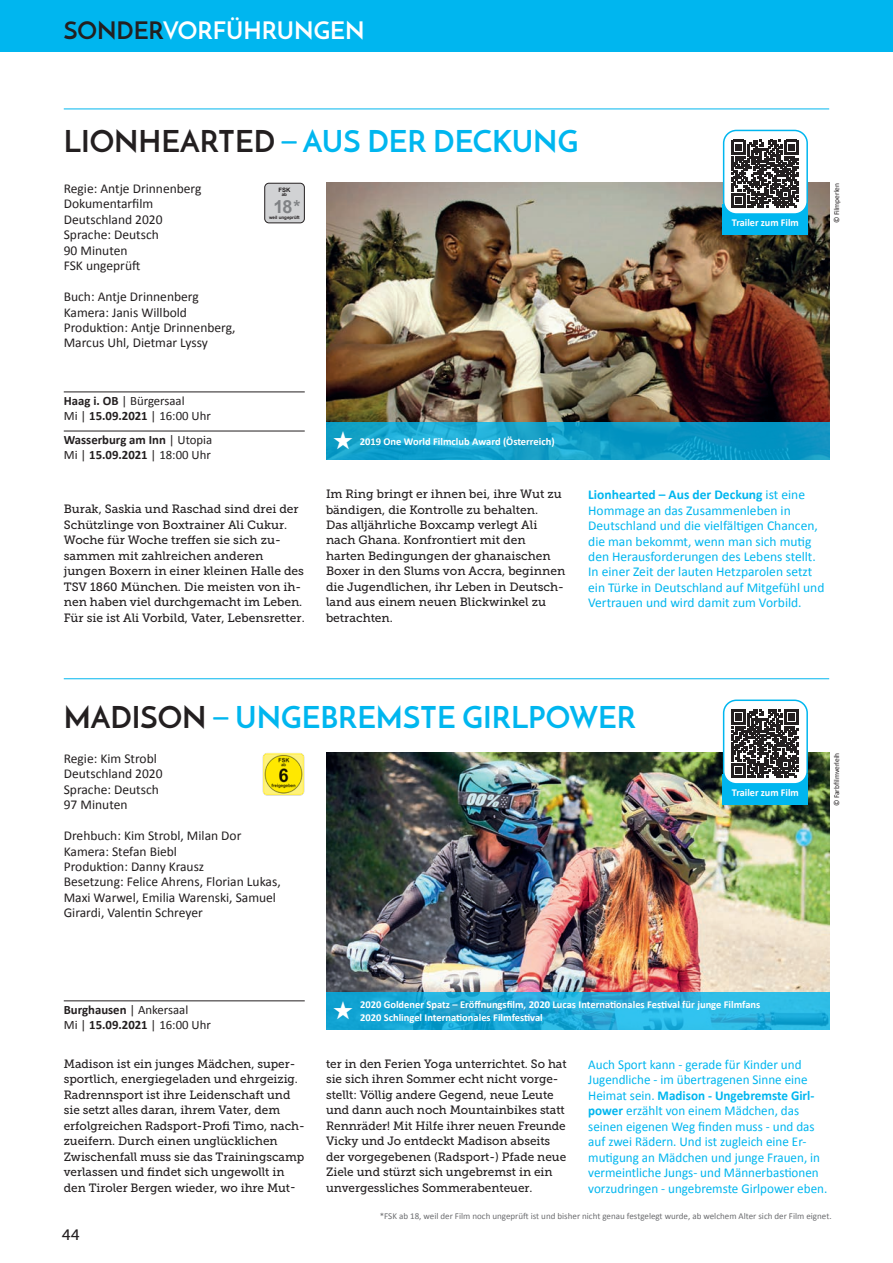
<style>
.page{position:relative;width:893px;height:1263px;background:#fff}
.page>*{position:absolute;margin:0;border:0;box-sizing:border-box;transform-origin:0 0}
.t1{font:700 30px "Josefin Sans";color:#00b6ef}
.t2{font:700 24px "Josefin Sans";color:#fff}
.t3{font:700 18px "Arial";color:#808285}
.t4{font:15px "Museo Slab 500";color:#231f20}
.t5{font:13.5px/15.5px "Calibri";color:#00b6ef}
.t6{font:13.5px/15.5px "Calibri";color:#231f20}
.t7{font:12.75px/15.3px "Calibri";color:#231f20}
.t8{font:700 12.75px/15.3px "Calibri";color:#231f20}
.t9{font:12px/15.5px "Museo Slab 500";color:#231f20}
.t10{font:700 10.5px/12.6px "Calibri";color:#fff}
.t11{font:9px "Calibri";color:#6c6d70}
.t12{font:7.5px "Calibri";color:#231f20}
.t13{font:700 6px "Arial";color:#231f20}
.t14{font:700 4.5px "Arial";color:#231f20}
.s1{color:#231f20}
.s2{font-family:"Calibri";font-weight:400}
.s3{font-weight:700}
.s4{font-weight:400}
</style>
<div class="page">
<div style="left:0;top:0;width:893px;height:51px;background:#00b6ef"></div>
<img style="left:326px;top:753px;width:503px;height:239px">
<div style="left:723px;top:774px;width:85px;height:31px;background:#00b6ef"></div>
<div style="left:724px;top:700px;width:83px;height:84px;background:#fff;border-radius:13px"></div>
<svg style="left:731px;top:710px;width:68px;height:68px"></svg>
<div style="left:723px;top:699px;width:85px;height:85px;border:2px solid #00b6ef;border-radius:13px"></div>
<hr style="left:64px;top:678px;width:765px;height:1px;background:#00b6ef">
<img style="left:262px;top:753px;width:43px;height:42px">
<hr style="left:64px;top:1000px;width:241px;height:1px;background:#231f20">
<svg style="left:326px;top:992px;width:503px;height:37px;background:#22addb"></svg>
<img style="left:326px;top:183px;width:503px;height:239px">
<div style="left:723px;top:204px;width:85px;height:31px;background:#00b6ef"></div>
<div style="left:724px;top:130px;width:83px;height:84px;background:#fff;border-radius:13px"></div>
<svg style="left:731px;top:140px;width:68px;height:68px"></svg>
<div style="left:723px;top:130px;width:85px;height:85px;border:2px solid #00b6ef;border-radius:13px"></div>
<hr style="left:64px;top:109px;width:765px;height:1px;background:#00b6ef">
<hr style="left:64px;top:392px;width:241px;height:1px;background:#231f20">
<hr style="left:64px;top:431px;width:241px;height:1px;background:#231f20">
<svg style="left:326px;top:422px;width:503px;height:37px;background:#109dc8"></svg>
<div style="left:265px;top:183px;width:39px;height:40px;background:#d1d2d4;border-radius:4px"></div>
<div style="left:265px;top:183px;width:40px;height:40px;border:1px solid #231f20;border-radius:4px"></div>
<svg style="left:334px;top:1001px;width:19px;height:18px"></svg>
<svg style="left:333px;top:430px;width:19px;height:19px"></svg>
<h2 class="t2" style="left:64px;top:16px;width:302px"><span class="s1">SONDER</span>VORFÜHRUNGEN</h2>
<h1 class="t1" style="left:64px;top:123px;width:516px"><span class="s1">LIONHEARTED</span> <span class="s2">–</span> AUS DER DECKUNG</h1>
<p class="t6" style="left:64px;top:181px;width:139px">Regie: Antje Drinnenberg<br>Dokumentarfilm<br>Deutschland 2020<br>Sprache: Deutsch<br>90 Minuten<br>FSK ungeprüft</p>
<p class="t6" style="left:64px;top:289px;width:173px">Buch: Antje Drinnenberg<br>Kamera: Janis Willbold<br>Produktion: Antje Drinnenberg,<br>Marcus Uhl, Dietmar Lyssy</p>
<p class="t13" style="left:278px;top:186px;width:13px">FSK</p>
<p class="t14" style="left:282px;top:192px;width:7px">ab</p>
<h3 class="t3" style="left:273px;top:195px;width:29px">18*</h3>
<p class="t14" style="left:269px;top:214px;width:32px">weil ungeprüft</p>
<p class="t10" style="left:732px;top:217px;width:69px">Trailer zum Film</p>
<p class="t12" style="left:832px;top:223px;width:42px;rotate:-90deg">© Filmperlen</p>
<p class="t7" style="left:64px;top:393px;width:149px"><span class="s3">Haag i. OB</span> | Bürgersaal<br>Mi | <span class="s3">15.09.2021</span> | 16:00 Uhr</p>
<p class="t8" style="left:64px;top:432px;width:150px">Wasserburg am Inn <span class="s4">| Utopia<br>Mi |</span> 15.09.2021 <span class="s4">| 18:00 Uhr</span></p>
<p class="t9" style="left:64px;top:502px;width:242px">Burak, Saskia und Raschad sind drei der Schützlinge von Boxtrainer Ali Cukur.<br>Woche für Woche treffen sie sich zu&shy;sammen mit zahlreichen anderen jungen Boxern in einer kleinen Halle des TSV 1860 München. Die meisten von ih&shy;nen haben viel durchgemacht im Leben.<br>Für sie ist Ali Vorbild, Vater, Lebensretter.</p>
<p class="t10" style="left:360px;top:435px;width:196px">2019 One World Filmclub Award (Österreich)</p>
<p class="t9" style="left:326px;top:486px;width:241px">Im Ring bringt er ihnen bei, ihre Wut zu bändigen, die Kontrolle zu behalten.<br>Das alljährliche Boxcamp verlegt Ali nach Ghana. Konfrontiert mit den harten Bedingungen der ghanaischen Boxer in den Slums von Accra, beginnen die Jugendlichen, ihr Leben in Deutsch&shy;land aus einem neuen Blickwinkel zu betrachten.</p>
<p class="t5" style="left:588px;top:487px;width:238px"><span class="s3">Lionhearted – Aus der Deckung</span> ist eine Hommage an das Zusammenleben in Deutschland und die vielfältigen Chancen, die man bekommt, wenn man sich mutig den Herausforderungen des Lebens stellt.<br>In einer Zeit der lauten Hetzparolen setzt ein Türke in Deutschland auf Mitgefühl und Vertrauen und wird damit zum Vorbild.</p>
<h1 class="t1" style="left:64px;top:698px;width:573px"><span class="s1">MADISON</span> <span class="s2">–</span> UNGEBREMSTE GIRLPOWER</h1>
<p class="t6" style="left:64px;top:751px;width:100px">Regie: Kim Strobl<br>Deutschland 2020<br>Sprache: Deutsch<br>97 Minuten</p>
<p class="t6" style="left:64px;top:828px;width:218px">Drehbuch: Kim Strobl, Milan Dor<br>Kamera: Stefan Biebl<br>Produktion: Danny Krausz<br>Besetzung: Felice Ahrens, Florian Lukas,<br>Maxi Warwel, Emilia Warenski, Samuel<br>Girardi, Valentin Schreyer</p>
<p class="t10" style="left:732px;top:786px;width:69px">Trailer zum Film</p>
<p class="t7" style="left:64px;top:1002px;width:149px"><span class="s3">Burghausen</span> | Ankersaal<br>Mi | <span class="s3">15.09.2021</span> | 16:00 Uhr</p>
<p class="t10" style="left:360px;top:999px;width:402px">2020 Goldener Spatz – Eröffnungsfilm, 2020 Lucas Internationales Festival für junge Filmfans<br>2020 Schlingel Internationales Filmfestival</p>
<p class="t12" style="left:832px;top:806px;width:55px;rotate:-90deg">© Farbfilmverleih</p>
<p class="t9" style="left:64px;top:1056px;width:242px">Madison ist ein junges Mädchen, super&shy;sportlich, energiegeladen und ehrgeizig.<br>Radrennsport ist ihre Leidenschaft und sie setzt alles daran, ihrem Vater, dem erfolgreichen Radsport-Profi Timo, nach&shy;zueifern. Durch einen unglücklichen Zwischenfall muss sie das Trainingscamp verlassen und findet sich ungewollt in den Tiroler Bergen wieder, wo ihre Mut-</p>
<p class="t9" style="left:326px;top:1056px;width:242px">ter in den Ferien Yoga unterrichtet. So hat sie sich ihren Sommer echt nicht vorge&shy;stellt: Völlig andere Gegend, neue Leute und dann auch noch Mountainbikes statt Rennräder! Mit Hilfe ihrer neuen Freunde Vicky und Jo entdeckt Madison abseits der vorgegebenen (Radsport-) Pfade neue Ziele und stürzt sich ungebremst in ein unvergessliches Sommerabenteuer.</p>
<p class="t5" style="left:588px;top:1057px;width:241px">Auch Sport kann - gerade für Kinder und Jugendliche - im übertragenen Sinne eine Heimat sein. <span class="s3">Madison - Ungebremste Girl&shy;power</span> erzählt von einem Mädchen, das seinen eigenen Weg finden muss - und das auf zwei Rädern. Und ist zugleich eine Er&shy;mutigung an Mädchen und junge Frauen, in vermeintliche Jungs- und Männerbastionen vorzudringen - ungebremste Girlpower eben.</p>
<p class="t4" style="left:62px;top:1227px;width:19px">44</p>
<p class="t11" style="left:380px;top:1210px;width:453px">*FSK ab 18, weil der Film noch ungeprüft ist und bisher nicht genau festgelegt wurde, ab welchem Alter sich der Film eignet.</p>
</div>
